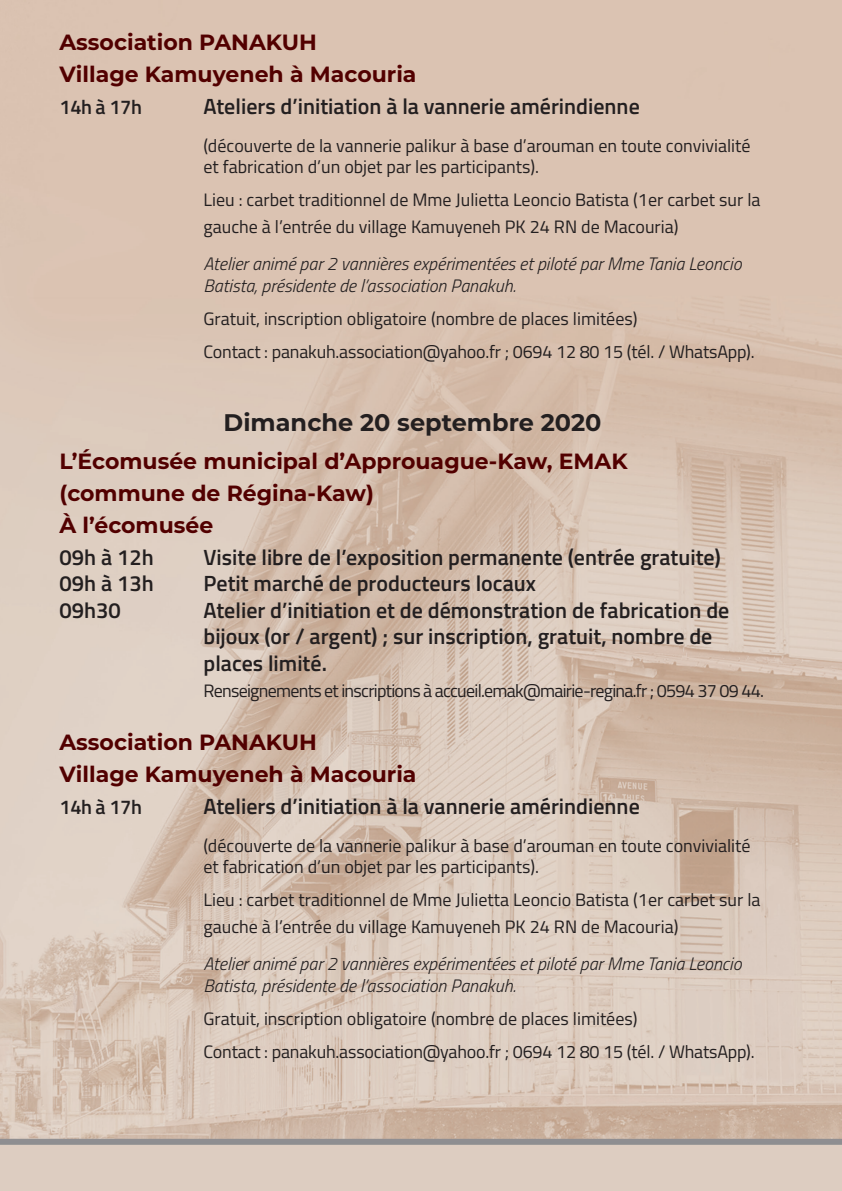
<style>
.page{position:relative;width:842px;height:1191px;background:#fff}
.page>*{position:absolute;margin:0;border:0;box-sizing:border-box;transform-origin:0 0}
.t1{font:700 24px "Montserrat";color:#231f20}
.t2{font:600 22px/26.4px "Titillium Web";color:#231f20}
.t3{font:700 22px/32px "Montserrat";color:#520000}
.t4{font:600 20px "Titillium Web";letter-spacing:-.02em;color:#231f20}
.t5{font:18px/21.6px "Titillium Web";color:#231f20}
.t6{font:italic 300 18px/21.6px "Titillium Web";color:#231f20}
.t7{font:18px "Titillium Web";letter-spacing:-.04em;color:#231f20}
</style>
<div class="page">
<img style="left:0;top:0;width:842px;height:1191px">
<p class="t3" style="left:60px;top:25px;width:358px">Association PANAKUH<br>Village Kamuyeneh à Macouria</p>
<p class="t4" style="left:60px;top:91px;width:84px">14h à 17h</p>
<p class="t2" style="left:204px;top:92px;width:438px">Ateliers d’initiation à la vannerie amérindienne</p>
<p class="t5" style="left:204px;top:134px;width:548px">(découverte de la vannerie palikur à base d’arouman en toute convivialité et fabrication d’un objet par les participants).</p>
<p class="t5" style="left:204px;top:186px;width:558px;line-height:26.4px">Lieu : carbet traditionnel de Mme Julietta Leoncio Batista (1er carbet sur la gauche à l’entrée du village Kamuyeneh PK 24 RN de Macouria)</p>
<p class="t6" style="left:204px;top:253px;width:540px">Atelier animé par 2 vannières expérimentées et piloté par Mme Tania Leoncio<br>Batista, présidente de l’association Panakuh.</p>
<p class="t5" style="left:204px;top:302px;width:553px;line-height:33px">Gratuit, inscription obligatoire (nombre de places limitées)<br>Contact : panakuh.association@yahoo.fr ; 0694 12 80 15 (tél. / WhatsApp).</p>
<h1 class="t1" style="left:224px;top:405px;width:379px">Dimanche 20 septembre 2020</h1>
<p class="t3" style="left:60px;top:444px;width:570px">L’Écomusée municipal d’Approuague-Kaw, EMAK (commune de Régina-Kaw)<br>À l’écomusée</p>
<p class="t2" style="left:60px;top:543px;width:96px">09h à 12h</p>
<p class="t2" style="left:204px;top:543px;width:519px">Visite libre de l’exposition permanente (entrée gratuite)</p>
<p class="t2" style="left:60px;top:570px;width:96px">09h à 13h</p>
<p class="t2" style="left:204px;top:570px;width:334px">Petit marché de producteurs locaux</p>
<p class="t2" style="left:60px;top:596px;width:63px">09h30</p>
<p class="t2" style="left:204px;top:596px;width:527px">Atelier d’initiation et de démonstration de fabrication de bijoux (or / argent) ; sur inscription, gratuit, nombre de places limité.</p>
<p class="t7" style="left:204px;top:676px;width:562px">Renseignements et inscriptions à accueil.emak@mairie-regina.fr ; 0594 37 09 44.</p>
<p class="t3" style="left:60px;top:725px;width:358px">Association PANAKUH<br>Village Kamuyeneh à Macouria</p>
<p class="t4" style="left:60px;top:791px;width:84px">14h à 17h</p>
<p class="t2" style="left:204px;top:792px;width:438px">Ateliers d’initiation à la vannerie amérindienne</p>
<p class="t5" style="left:204px;top:834px;width:548px">(découverte de la vannerie palikur à base d’arouman en toute convivialité et fabrication d’un objet par les participants).</p>
<p class="t5" style="left:204px;top:886px;width:558px;line-height:26.4px">Lieu : carbet traditionnel de Mme Julietta Leoncio Batista (1er carbet sur la gauche à l’entrée du village Kamuyeneh PK 24 RN de Macouria)</p>
<p class="t6" style="left:204px;top:953px;width:540px">Atelier animé par 2 vannières expérimentées et piloté par Mme Tania Leoncio<br>Batista, présidente de l’association Panakuh.</p>
<p class="t5" style="left:204px;top:1001px;width:553px;line-height:33px">Gratuit, inscription obligatoire (nombre de places limitées)<br>Contact : panakuh.association@yahoo.fr ; 0694 12 80 15 (tél. / WhatsApp).</p>
</div>
